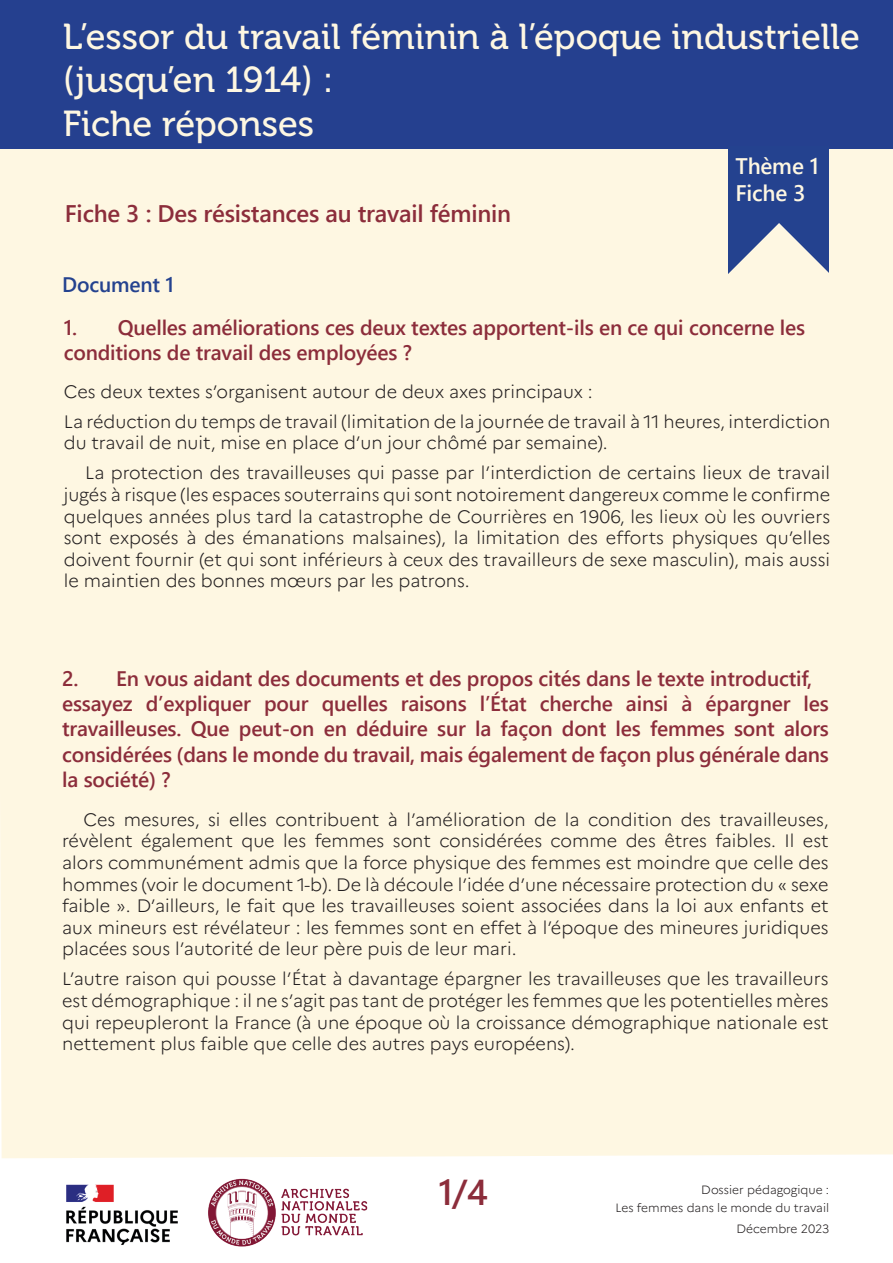
<style>
.page{position:relative;width:893px;height:1263px;background:#fff}
.page>*{position:absolute;margin:0;border:0;box-sizing:border-box;transform-origin:0 0}
.t1{font:700 45px "Yu Gothic UI";letter-spacing:-.01em;color:#fff}
.t2{font:36px/43.2px "Museo 500";color:#fef7e2}
.t3{font:700 36px "Yu Gothic UI";color:#8c2d3b}
.t4{font:700 24px "Yu Gothic UI";letter-spacing:-.01em;color:#8c2d3b}
.t5{font:700 22.5px/27px "Yu Gothic UI";letter-spacing:-.01em;color:#fef7e2}
.t6{font:700 21px/25.2px "Yu Gothic UI";letter-spacing:-.01em;color:#8c2d3b}
.t7{font:700 21px "Yu Gothic UI";letter-spacing:-.01em;color:#24428f}
.Style_de_paragraphe_1{font:300 18px/21.6px "Marianne";color:#231f20;text-align:justify}
.t8{font:300 12px/18px "Marianne";color:#231f20;text-align:right}
</style>
<div class="page">
<div style="left:0;top:149px;width:893px;height:1009px;background:#fef7e2"></div>
<img style="left:66px;top:1184px;width:112px;height:61px">
<img style="left:208px;top:1178px;width:160px;height:69px">
<div style="left:0;top:0;width:893px;height:149px;background:#25408f"></div>
<div style="left:729px;top:146px;width:100px;height:128px;background:#24428f"></div>
<svg style="left:710px;top:223px;width:136px;height:136px;background:#e0ded6"></svg>
<h2 class="t2" style="left:63px;top:16px;width:799px">L’essor du travail féminin à l’époque industrielle (jusqu’en 1914) :<br>Fiche réponses</h2>
<h1 class="t1" style="left:64px;top:75px;width:310px">Fiche questions</h1>
<p class="t4" style="left:65px;top:199px;width:448px">Fiche 3 : Des résistances au travail féminin</p>
<p class="t7" style="left:62px;top:272px;width:113px">Document 1</p>
<p class="t5" style="left:735px;top:153px;width:85px">Thème 1<br>Fiche 3</p>
<p class="t6" style="left:64px;top:315px;width:743px">1. Quelles améliorations ces deux textes apportent-ils en ce qui concerne les conditions de travail des employées ?</p>
<p class="Style_de_paragraphe_1" style="left:64px;top:379px;width:530px">Ces deux textes s’organisent autour de deux axes principaux :</p>
<p class="Style_de_paragraphe_1" style="left:64px;top:409px;width:768px">La réduction du temps de travail (limitation de la journée de travail à 11 heures, interdiction du travail de nuit, mise en place d’un jour chômé par semaine).</p>
<p class="Style_de_paragraphe_1" style="left:64px;top:461px;width:768px;text-indent:21px">La protection des travailleuses qui passe par l’interdiction de certains lieux de travail jugés à risque (les espaces souterrains qui sont notoirement dangereux comme le confirme quelques années plus tard la catastrophe de Courrières en 1906, les lieux où les ouvriers sont exposés à des émanations malsaines), la limitation des efforts physiques qu’elles doivent fournir (et qui sont inférieurs à ceux des travailleurs de sexe masculin), mais aussi le maintien des bonnes mœurs par les patrons.</p>
<p class="t6" style="left:62px;top:666px;width:752px">2. En vous aidant des documents et des propos cités dans le texte introductif,</p>
<p class="t6" style="left:62px;top:691px;width:768px;text-align:justify">essayez d’expliquer pour quelles raisons l’État cherche ainsi à épargner les travailleuses. Que peut-on en déduire sur la façon dont les femmes sont alors considérées (dans le monde du travail, mais également de façon plus générale dans la société) ?</p>
<p class="Style_de_paragraphe_1" style="left:62px;top:807px;width:768px;text-indent:21px">Ces mesures, si elles contribuent à l’amélioration de la condition des travailleuses, révèlent également que les femmes sont considérées comme des êtres faibles. Il est alors communément admis que la force physique des femmes est moindre que celle des hommes (voir le document 1-b). De là découle l’idée d’une nécessaire protection du « sexe faible ». D’ailleurs, le fait que les travailleuses soient associées dans la loi aux enfants et aux mineurs est révélateur : les femmes sont en effet à l’époque des mineures juridiques placées sous l’autorité de leur père puis de leur mari.</p>
<p class="Style_de_paragraphe_1" style="left:62px;top:967px;width:768px">L’autre raison qui pousse l’État à davantage épargner les travailleuses que les travailleurs est démographique : il ne s’agit pas tant de protéger les femmes que les potentielles mères qui repeupleront la France (à une époque où la croissance démographique nationale est nettement plus faible que celle des autres pays européens).</p>
<h2 class="t3" style="left:438px;top:1171px;width:51px">1/4</h2>
<p class="t8" style="left:615px;top:1179px;width:215px">Dossier pédagogique :<br>Les femmes dans le monde du travail</p>
<p class="t8" style="left:736px;top:1219px;width:94px">Décembre 2023</p>
</div>
